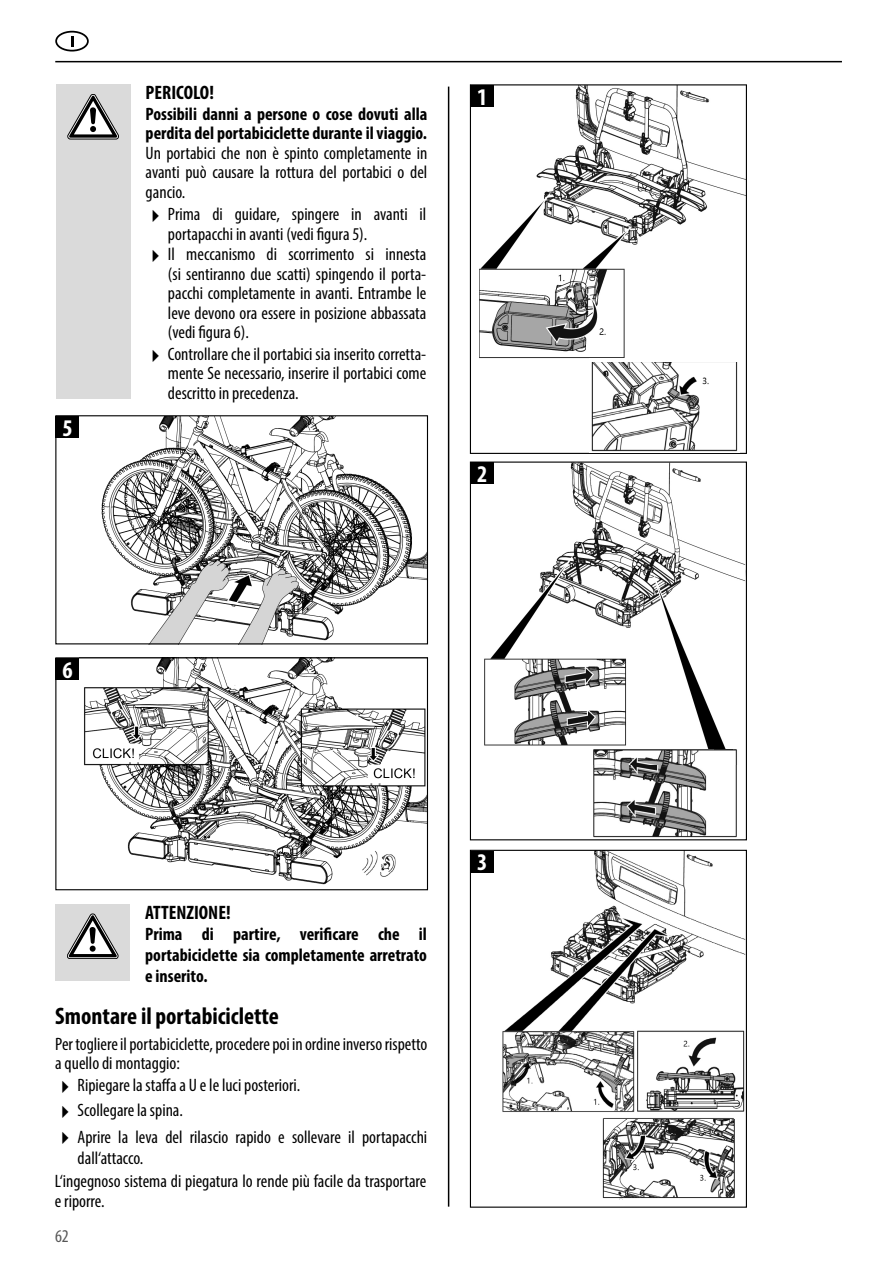
<style>
.page{position:relative;width:893px;height:1263px;background:#fff}
.page>*{position:absolute;margin:0;border:0;box-sizing:border-box;transform-origin:0 0}
.t1{font:700 condensed 24px "Myriad Pro";color:#000}
.t2{font:700 condensed 24px "Myriad Pro";color:#fff}
.t3{font:700 condensed 19.5px "Myriad Pro";color:#000}
.t4{font:condensed 18px/19.5px "Myriad Pro";color:#000}
.t5{font:700 condensed 18px/21px "Myriad Pro";color:#000}
.t6{font:condensed 18px "Myriad Pro";color:#575757}
</style>
<div class="page">
<hr style="left:448px;top:87px;width:1px;height:1119px;background:#000">
<img style="left:101px;top:417px;width:325px;height:225px">
<hr style="left:55px;top:61px;width:787px;height:1px;background:#000">
<div style="left:56px;top:84px;width:75px;height:315px;background:#dadada"></div>
<svg style="left:68px;top:94px;width:51px;height:45px"></svg>
<div style="left:55px;top:415px;width:373px;height:229px;border:1px solid #000"></div>
<div style="left:55px;top:416px;width:24px;height:22px;background:#000"></div>
<img style="left:84px;top:659px;width:342px;height:226px">
<div style="left:55px;top:657px;width:373px;height:233px;border:1px solid #000"></div>
<div style="left:55px;top:658px;width:24px;height:22px;background:#000"></div>
<svg style="left:470px;top:84px;width:277px;height:370px"></svg>
<div style="left:470px;top:85px;width:23px;height:22px;background:#000"></div>
<img style="left:484px;top:463px;width:261px;height:287px">
<div style="left:470px;top:463px;width:23px;height:21px;background:#000"></div>
<img style="left:589px;top:359px;width:151px;height:93px">
<img style="left:593px;top:750px;width:144px;height:88px">
<div style="left:470px;top:461px;width:277px;height:379px;border:1px solid #000"></div>
<img style="left:502px;top:852px;width:243px;height:260px">
<img style="left:602px;top:1118px;width:133px;height:81px">
<div style="left:470px;top:850px;width:277px;height:358px;border:1px solid #000"></div>
<div style="left:470px;top:851px;width:23px;height:21px;background:#000"></div>
<div style="left:55px;top:31px;width:34px;height:21px;border:2px solid #000;border-radius:50%"></div>
<svg style="left:71px;top:36px;width:2px;height:10px"></svg>
<div style="left:55px;top:904px;width:75px;height:77px;background:#dadada"></div>
<svg style="left:67px;top:914px;width:51px;height:45px"></svg>
<h1 class="t2" style="left:63px;top:413px;width:12px">5</h1>
<p class="t3" style="left:146px;top:81px;width:70px">PERICOLO!</p>
<p class="t5" style="left:146px;top:104px;width:283px;line-height:19.5px">Possibili danni a persone o cose dovuti alla perdita del portabiciclette durante il viaggio.</p>
<p class="t4" style="left:146px;top:143px;width:283px;text-align:justify">Un portabici che non è spinto completamente in avanti può causare la rottura del portabici o del gancio.</p>
<p class="t4" style="left:168px;top:224px;width:201px">portapacchi in avanti (vedi figura 5).</p>
<p class="t4" style="left:146px;top:204px;width:282px">✔ Prima di guidare, spingere in avanti il</p>
<p class="t4" style="left:146px;top:244px;width:282px">✔ Il meccanismo di scorrimento si innesta</p>
<p class="t4" style="left:168px;top:264px;width:260px;text-align:justify">(si sentiranno due scatti) spingendo il porta&shy;pacchi completamente in avanti. Entrambe le leve devono ora essere in posizione abbassata (vedi figura 6).</p>
<p class="t4" style="left:146px;top:344px;width:282px">✔ Controllare che il portabici sia inserito corretta-</p>
<p class="t4" style="left:168px;top:363px;width:260px">mente Se necessario, inserire il portabici come descritto in precedenza.</p>
<h1 class="t2" style="left:477px;top:82px;width:12px">1</h1>
<h1 class="t2" style="left:477px;top:459px;width:12px">2</h1>
<h1 class="t2" style="left:63px;top:655px;width:12px">6</h1>
<p class="t3" style="left:145px;top:900px;width:87px">ATTENZIONE!</p>
<p class="t5" style="left:145px;top:923px;width:283px;text-align:justify">Prima di partire, verificare che il portabiciclette sia completamente arretrato e inserito.</p>
<h1 class="t1" style="left:55px;top:1001px;width:225px">Smontare il portabiciclette</h1>
<p class="t4" style="left:55px;top:1034px;width:374px">Per togliere il portabiciclette, procedere poi in ordine inverso rispetto a quello di montaggio:</p>
<p class="t4" style="left:55px;top:1075px;width:247px">✔ Ripiegare la staffa a U e le luci posteriori.</p>
<p class="t4" style="left:55px;top:1100px;width:129px">✔ Scollegare la spina.</p>
<p class="t4" style="left:78px;top:1148px;width:67px">dall‘attacco.</p>
<p class="t4" style="left:55px;top:1127px;width:373px">✔ Aprire la leva del rilascio rapido e sollevare il portapacchi</p>
<p class="t4" style="left:55px;top:1171px;width:373px">L‘ingegnoso sistema di piegatura lo rende più facile da trasportare e riporre.</p>
<p class="t6" style="left:55px;top:1225px;width:15px">62</p>
<h1 class="t2" style="left:477px;top:847px;width:12px">3</h1>
</div>
